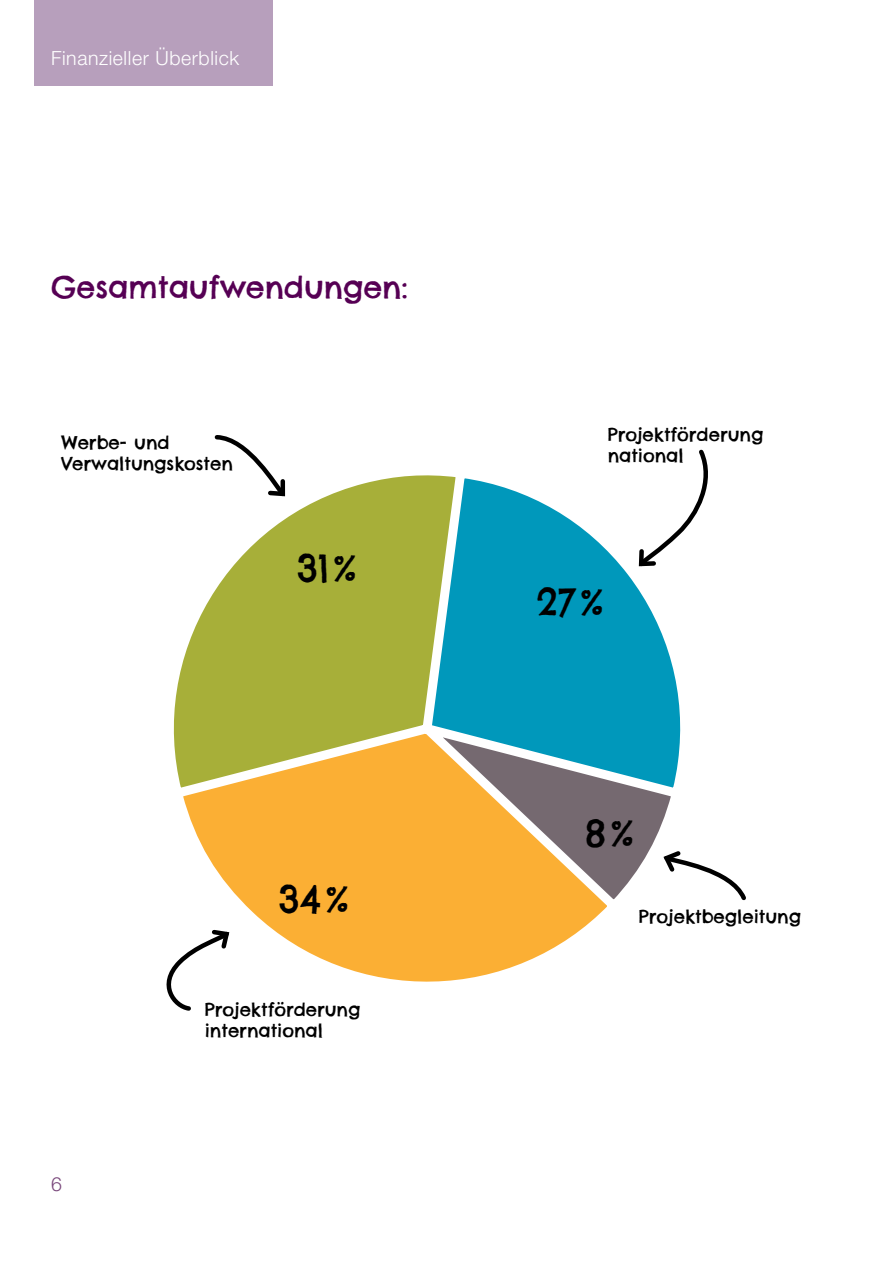
<style>
.page{position:relative;width:893px;height:1263px;background:#fff}
.page>*{position:absolute;margin:0;border:0;box-sizing:border-box;transform-origin:0 0}
.t1{font:37.5px "Chelsea Market Pro";color:#000}
.t2{font:30px "Chelsea Market Pro";color:#560054}
.t3{font:300 19.5px "Helvetica Neue LT Pro";letter-spacing:.03em;color:#fff}
.t4{font:300 19.5px "Helvetica Neue LT Pro";color:#79477b}
.t5{font:18px/21px "Chelsea Market Pro";color:#000}
</style>
<div class="page">
<svg style="left:463px;top:478px;width:218px;height:255px"></svg>
<svg style="left:173px;top:475px;width:290px;height:276px"></svg>
<svg style="left:175px;top:725px;width:442px;height:257px"></svg>
<div style="left:34px;top:0;width:238px;height:85px;background:#b79fbc"></div>
<svg style="left:635px;top:449px;width:73px;height:121px"></svg>
<svg style="left:212px;top:435px;width:77px;height:65px"></svg>
<svg style="left:435px;top:733px;width:311px;height:171px"></svg>
<svg style="left:166px;top:927px;width:67px;height:84px"></svg>
<p class="t3" style="left:51px;top:46px;width:190px">Finanzieller Überblick</p>
<h2 class="t2" style="left:51px;top:268px;width:358px">Gesamtaufwendungen:</h2>
<p class="t5" style="left:62px;top:433px;width:173px">Werbe- und<br>Verwaltungskosten</p>
<h1 class="t1" style="left:297px;top:545px;width:61px">31%</h1>
<h1 class="t1" style="left:279px;top:875px;width:72px">34%</h1>
<p class="t4" style="left:51px;top:1172px;width:12px">6</p>
<p class="t5" style="left:205px;top:999px;width:157px">Projektförderung international</p>
<p class="t5" style="left:608px;top:424px;width:157px">Projektförderung national</p>
<h1 class="t1" style="left:536px;top:579px;width:69px">27%</h1>
<h1 class="t1" style="left:585px;top:810px;width:51px">8%</h1>
<p class="t5" style="left:639px;top:906px;width:164px">Projektbegleitung</p>
</div>
